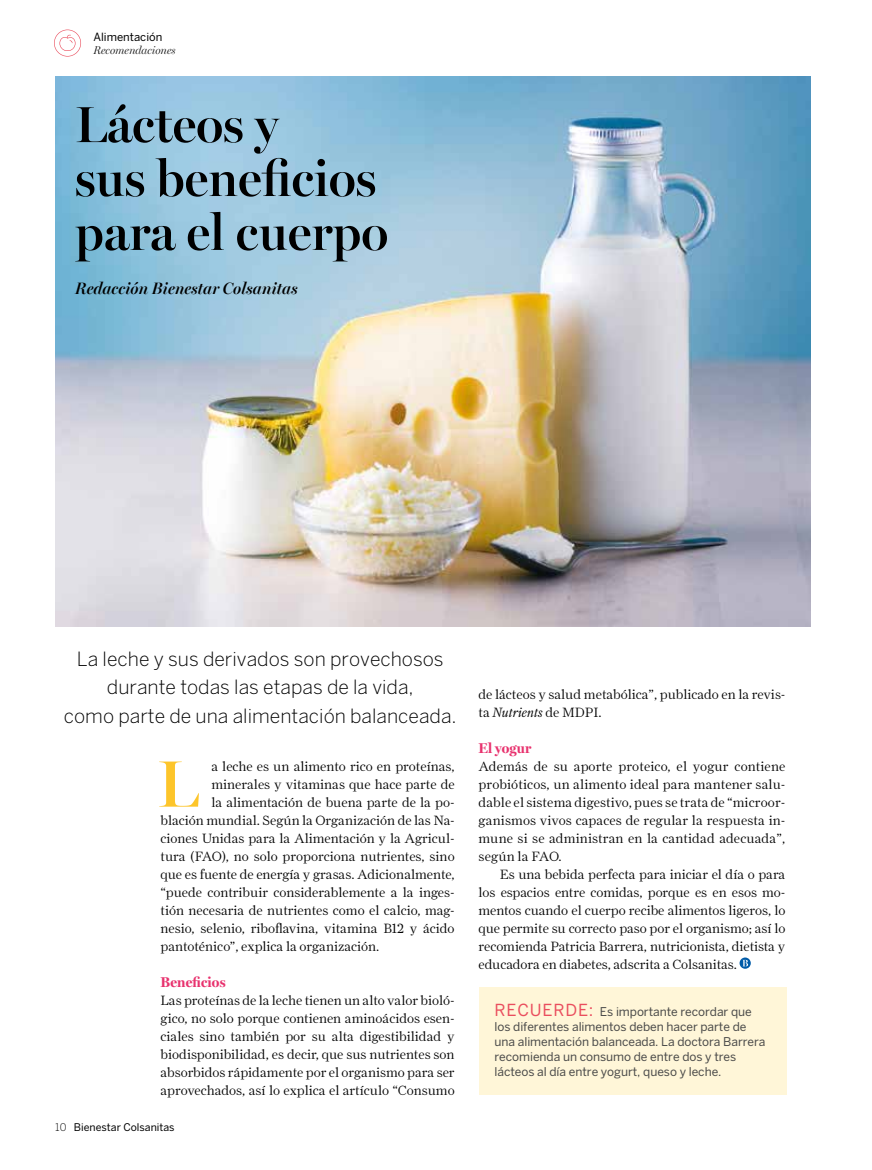
<style>
.page{position:relative;width:872px;height:1170px;background:#fff}
.page>*{position:absolute;margin:0;border:0;box-sizing:border-box;transform-origin:0 0}
.t1{font:600 66px "Miller Banner";color:#fdc52a}
.t2{font:600 51px/53.8px "Miller Banner";color:#000}
.t3{font:300 19.5px/28.5px "Benton Sans";color:#000;text-align:center}
.t4{font:italic 600 16.5px "Miller Banner";color:#000}
.t5{font:700 14.25px "Miller Display";letter-spacing:.01em;color:#e8326e}
.t6{font:300 13.5px/18px "Farnham Display";color:#000;text-align:justify}
.t7{font:12px/15px "Benton Sans";letter-spacing:-.005em;color:#4a4a49}
.t8{font:italic 300 11.25px "Miller Display";color:#000}
.t9{font:11.25px "Benton Sans";color:#000}
.t10{font:10.5px "Benton Sans";color:#000}
.s1{font-weight:300}
.s2{font-style:italic}
.s3{font-size:16.5px;color:#ea4e5e}
</style>
<div class="page">
<img style="left:55px;top:77px;width:755px;height:549px">
<svg style="left:739px;top:957px;width:12px;height:11px"></svg>
<svg style="left:742px;top:959px;width:6px;height:7px"></svg>
<svg style="left:54px;top:30px;width:27px;height:27px"></svg>
<div style="left:480px;top:986px;width:307px;height:108px;background:#fff6d8"></div>
<p class="t9" style="left:93px;top:30px;width:70px">Alimentación</p>
<p class="t8" style="left:93px;top:44px;width:84px">Recomendaciones</p>
<h2 class="t2" style="left:75px;top:97px;width:315px">Lácteos y<br>sus beneficios para el cuerpo</h2>
<p class="t4" style="left:75px;top:279px;width:224px">Redacción Bienestar Colsanitas</p>
<h3 class="t3" style="left:64px;top:644px;width:394px">La leche y sus derivados son provechosos durante todas las etapas de la vida,<br>como parte de una alimentación balanceada.</h3>
<h1 class="t1" style="left:157px;top:744px;width:43px">L</h1>
<p class="t6" style="left:211px;top:756px;width:245px">a leche es un alimento rico en proteínas,</p>
<p class="t6" style="left:211px;top:774px;width:245px">minerales y vitaminas que hace parte de</p>
<p class="t6" style="left:211px;top:792px;width:245px">la alimentación de buena parte de la po-</p>
<p class="t6" style="left:160px;top:810px;width:296px">blación mundial. Según la Organización de las Na-</p>
<p class="t6" style="left:160px;top:828px;width:296px">ciones Unidas para la Alimentación y la Agricul-</p>
<p class="t6" style="left:160px;top:846px;width:296px">tura (FAO), no solo proporciona nutrientes, sino</p>
<p class="t6" style="left:160px;top:864px;width:296px">que es fuente de energía y grasas. Adicionalmente,</p>
<p class="t6" style="left:160px;top:882px;width:296px">“puede contribuir considerablemente a la inges-</p>
<p class="t6" style="left:160px;top:900px;width:296px">tión necesaria de nutrientes como el calcio, mag-</p>
<p class="t6" style="left:160px;top:918px;width:296px">nesio, selenio, riboflavina, vitamina B12 y ácido</p>
<p class="t6" style="left:160px;top:936px;width:220px">pantoténico”, explica la organización.</p>
<p class="t5" style="left:160px;top:973px;width:67px">Beneficios</p>
<p class="t6" style="left:160px;top:990px;width:296px">Las proteínas de la leche tienen un alto valor bioló&shy;gico, no solo porque contienen aminoácidos esen&shy;ciales sino también por su alta digestibilidad y biodisponibilidad, es decir, que sus nutrientes son absorbidos rápidamente por el organismo para ser aprovechados, así lo explica el artículo “Consumo</p>
<p class="t10" style="left:55px;top:1120px;width:121px"><span class="s1">10</span> Bienestar Colsanitas</p>
<p class="t6" style="left:478px;top:684px;width:308px">de lácteos y salud metabólica”, publicado en la revis&shy;ta <span class="s2">Nutrients</span> de MDPI.</p>
<p class="t5" style="left:478px;top:739px;width:54px">El yogur</p>
<p class="t6" style="left:478px;top:756px;width:308px">Además de su aporte proteico, el yogur contiene probióticos, un alimento ideal para mantener salu&shy;dable el sistema digestivo, pues se trata de “microor&shy;ganismos vivos capaces de regular la respuesta in&shy;mune si se administran en la cantidad adecuada”, según la FAO.</p>
<p class="t6" style="left:478px;top:864px;width:308px;text-indent:21px">Es una bebida perfecta para iniciar el día o para los espacios entre comidas, porque es en esos mo&shy;mentos cuando el cuerpo recibe alimentos ligeros, lo que permite su correcto paso por el organismo; así lo recomienda Patricia Barrera, nutricionista, dietista y educadora en diabetes, adscrita a Colsanitas.</p>
<p class="t7" style="left:494px;top:1003px;width:272px"><span class="s3">RECUERDE:</span> Es importante recordar que los diferentes alimentos deben hacer parte de una alimentación balanceada. La doctora Barrera recomienda un consumo de entre dos y tres lácteos al día entre yogurt, queso y leche.</p>
</div>
